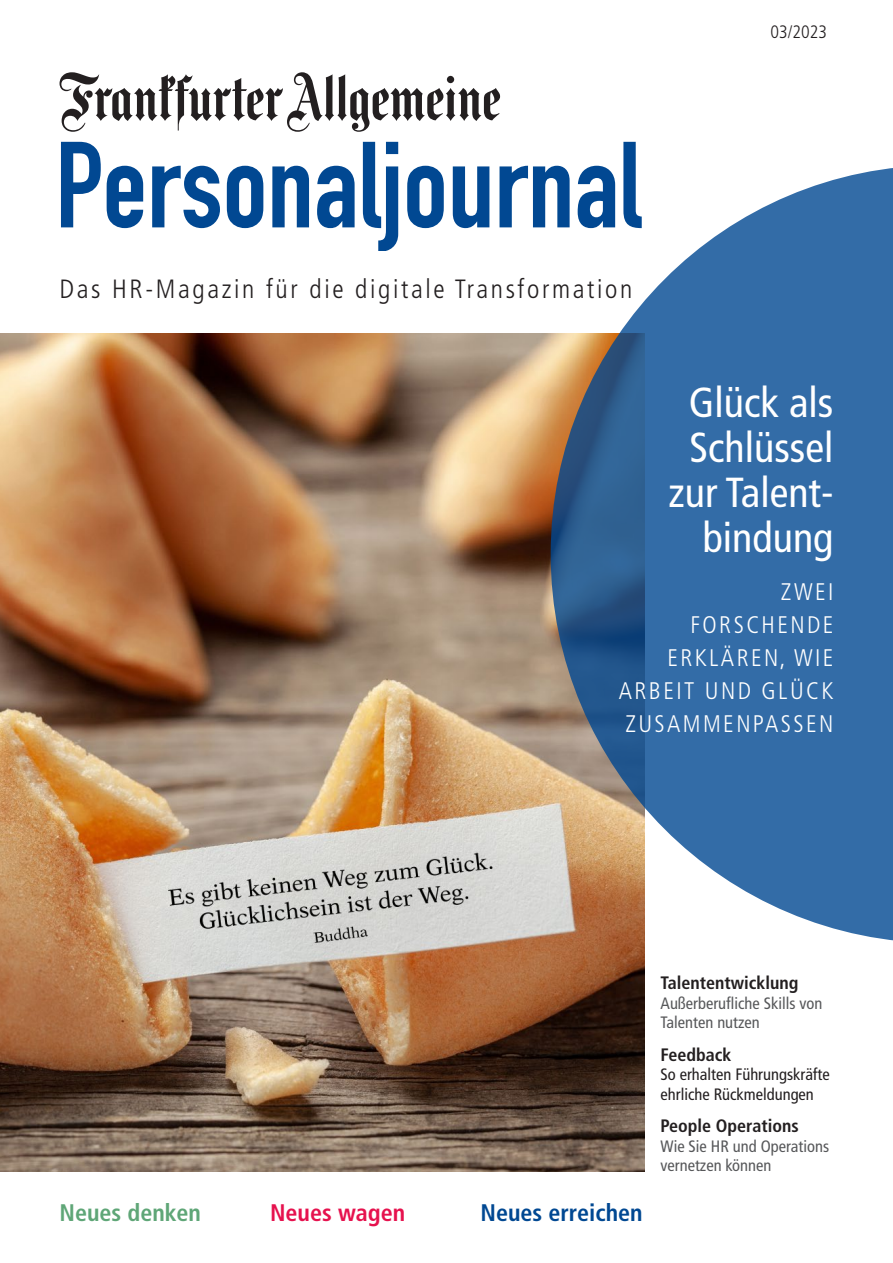
<style>
.page{position:relative;width:893px;height:1263px;background:#fff}
.page>*{position:absolute;margin:0;border:0;box-sizing:border-box;transform-origin:0 0}
.t1{font:condensed 42px/45px "Frutiger LT Std";color:#fff;text-align:right}
.t2{font:300 condensed 26.4px "Frutiger LT Std";letter-spacing:.1em;color:#231f20}
.t3{font:300 condensed 24px/33px "Frutiger LT Std";letter-spacing:.1em;color:#fff;text-align:right}
.t4{font:700 condensed 24px "Frutiger LT Std";color:#014892}
.t5{font:700 condensed 24px "Frutiger LT Std";color:#5fa677}
.t6{font:700 condensed 24px "Frutiger LT Std";color:#e6124e}
.t7{font:700 condensed 18px "Frutiger LT Std";color:#231f20}
.t8{font:300 condensed 18px "Frutiger LT Std";color:#231f20}
.t9{font:condensed 16.5px/19.5px "Frutiger LT Std";color:#57585a}
.t10{font:condensed 16.5px/19.5px "Frutiger LT Std";color:#231f20}
</style>
<div class="page">
<svg style="left:61px;top:142px;width:40px;height:85px"></svg>
<svg style="left:107px;top:166px;width:36px;height:62px"></svg>
<svg style="left:152px;top:166px;width:68px;height:62px"></svg>
<svg style="left:227px;top:166px;width:36px;height:62px"></svg>
<svg style="left:272px;top:166px;width:37px;height:61px"></svg>
<svg style="left:317px;top:166px;width:38px;height:62px"></svg>
<svg style="left:363px;top:142px;width:35px;height:109px"></svg>
<svg style="left:407px;top:166px;width:37px;height:62px"></svg>
<svg style="left:453px;top:166px;width:36px;height:62px"></svg>
<svg style="left:499px;top:166px;width:52px;height:61px"></svg>
<svg style="left:623px;top:142px;width:13px;height:23px"></svg>
<svg style="left:60px;top:72px;width:440px;height:60px"></svg>
<img style="left:0;top:334px;width:644px;height:837px">
<svg style="left:551px;top:165px;width:342px;height:778px;background:#5b82aa"></svg>
<h2 class="t2" style="left:60px;top:273px;width:574px">Das HR-Magazin für die digitale Transformation</h2>
<p class="t8" style="left:770px;top:22px;width:58px">03/2023</p>
<h1 class="t1" style="left:669px;top:380px;width:166px">Glück als<br>Schlüssel zur Talent&shy;bindung</h1>
<h3 class="t3" style="left:619px;top:576px;width:216px">ZWEI<br>FORSCHENDE<br>ERKLÄREN, WIE<br>ARBEIT UND GLÜCK<br>ZUSAMMENPASSEN</h3>
<h3 class="t5" style="left:60px;top:1198px;width:143px">Neues denken</h3>
<h3 class="t6" style="left:270px;top:1198px;width:137px">Neues wagen</h3>
<h3 class="t4" style="left:480px;top:1198px;width:164px">Neues erreichen</h3>
<p class="t7" style="left:660px;top:972px;width:140px">Talententwicklung</p>
<p class="t9" style="left:660px;top:993px;width:163px">Außerberufliche Skills von<br>Talenten nutzen</p>
<p class="t7" style="left:660px;top:1044px;width:73px">Feedback</p>
<p class="t10" style="left:660px;top:1065px;width:171px">So erhalten Führungskräfte ehrliche Rückmeldungen</p>
<p class="t7" style="left:660px;top:1115px;width:140px">People Operations</p>
<p class="t9" style="left:660px;top:1136px;width:170px">Wie Sie HR und Operations vernetzen können</p>
</div>
